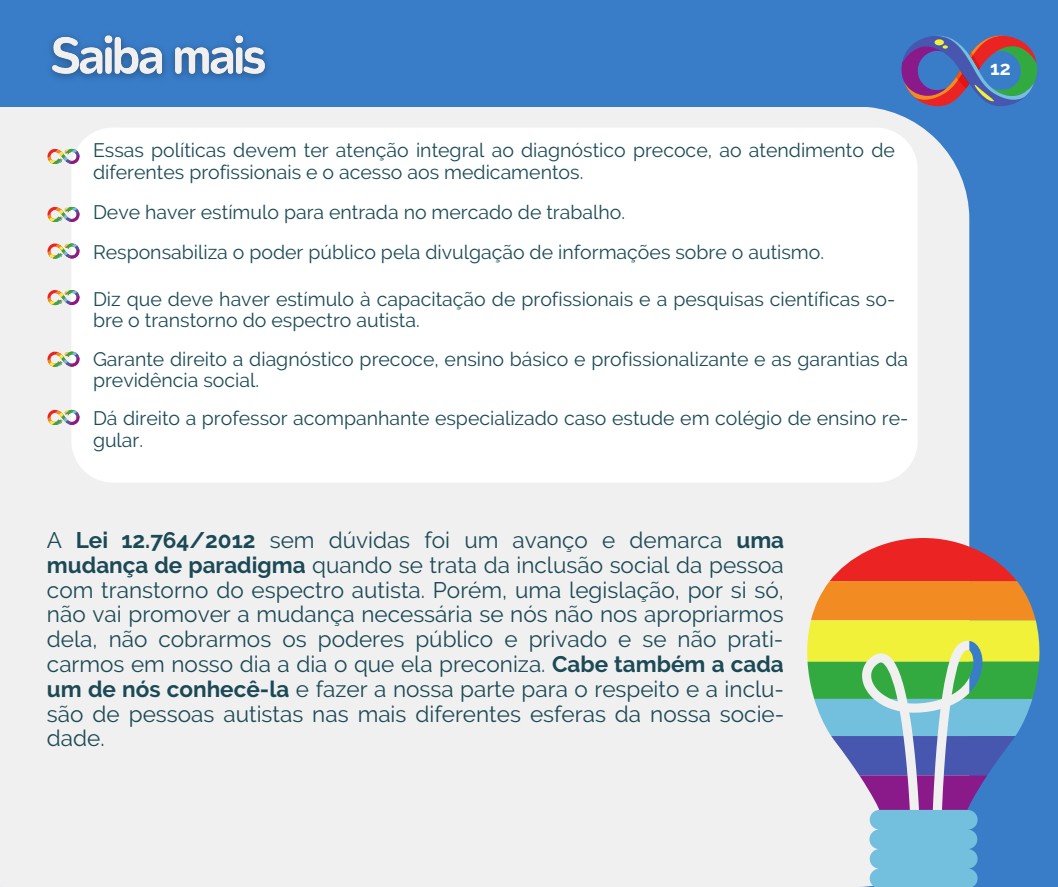
<style>
.page{position:relative;width:1058px;height:887px;background:#fff}
.page>*{position:absolute;margin:0;border:0;box-sizing:border-box;transform-origin:0 0}
.t1{font:22.5px/24.8px "Raleway";color:#1b4a56;text-align:justify}
.t2{font:19.5px/21.3px "Raleway";color:#1b4a56}
.t3{font:700 19.5px "Raleway";color:#fff}
.s1{font-weight:700}
</style>
<div class="page">
<div style="left:0;top:0;width:1058px;height:886px;background:#397dc9"></div>
<div style="left:0;top:106px;width:969px;height:780px;background:#f1f0f0"></div>
<svg style="left:901px;top:35px;width:137px;height:71px"></svg>
<div style="left:71px;top:128px;width:846px;height:354px;background:#fff"></div>
<svg style="left:806px;top:538px;width:233px;height:348px;background:#a0a699"></svg>
<svg style="left:47px;top:206px;width:33px;height:16px"></svg>
<svg style="left:47px;top:242px;width:33px;height:17px"></svg>
<svg style="left:47px;top:289px;width:33px;height:16px"></svg>
<svg style="left:47px;top:350px;width:33px;height:17px"></svg>
<svg style="left:47px;top:408px;width:33px;height:17px"></svg>
<svg style="left:47px;top:148px;width:33px;height:16px"></svg>
<img style="left:37px;top:35px;width:241px;height:89px">
<p class="t2" style="left:93px;top:140px;width:803px">Essas políticas devem ter atenção integral ao diagnóstico precoce, ao atendimento de diferentes profissionais e o acesso aos medicamentos.</p>
<p class="t2" style="left:93px;top:201px;width:533px">Deve haver estímulo para entrada no mercado de trabalho.</p>
<p class="t2" style="left:93px;top:241px;width:732px">Responsabiliza o poder público pela divulgação de informações sobre o autismo.</p>
<p class="t2" style="left:93px;top:288px;width:803px">Diz que deve haver estímulo à capacitação de profissionais e a pesquisas científicas so&shy;bre o transtorno do espectro autista.</p>
<p class="t2" style="left:93px;top:348px;width:816px">Garante direito a diagnóstico precoce, ensino básico e profissionalizante e as garantias da previdência social.</p>
<p class="t2" style="left:93px;top:408px;width:816px">Dá direito a professor acompanhante especializado caso estude em colégio de ensino re&shy;gular.</p>
<p class="t1" style="left:47px;top:528px;width:738px">A <span class="s1">Lei 12.764/2012</span> sem dúvidas foi um avanço e demarca <span class="s1">uma mudança de paradigma</span> quando se trata da inclusão social da pessoa com transtorno do espectro autista. Porém, uma legislação, por si só, não vai promover a mudança necessária se nós não nos apropriarmos dela, não cobrarmos os poderes público e privado e se não prati&shy;carmos em nosso dia a dia o que ela preconiza. <span class="s1">Cabe também a cada um de nós conhecê-la</span> e fazer a nossa parte para o respeito e a inclu&shy;são de pessoas autistas nas mais diferentes esferas da nossa socie&shy;dade.</p>
<p class="t3" style="left:990px;top:57px;width:22px">12</p>
</div>
